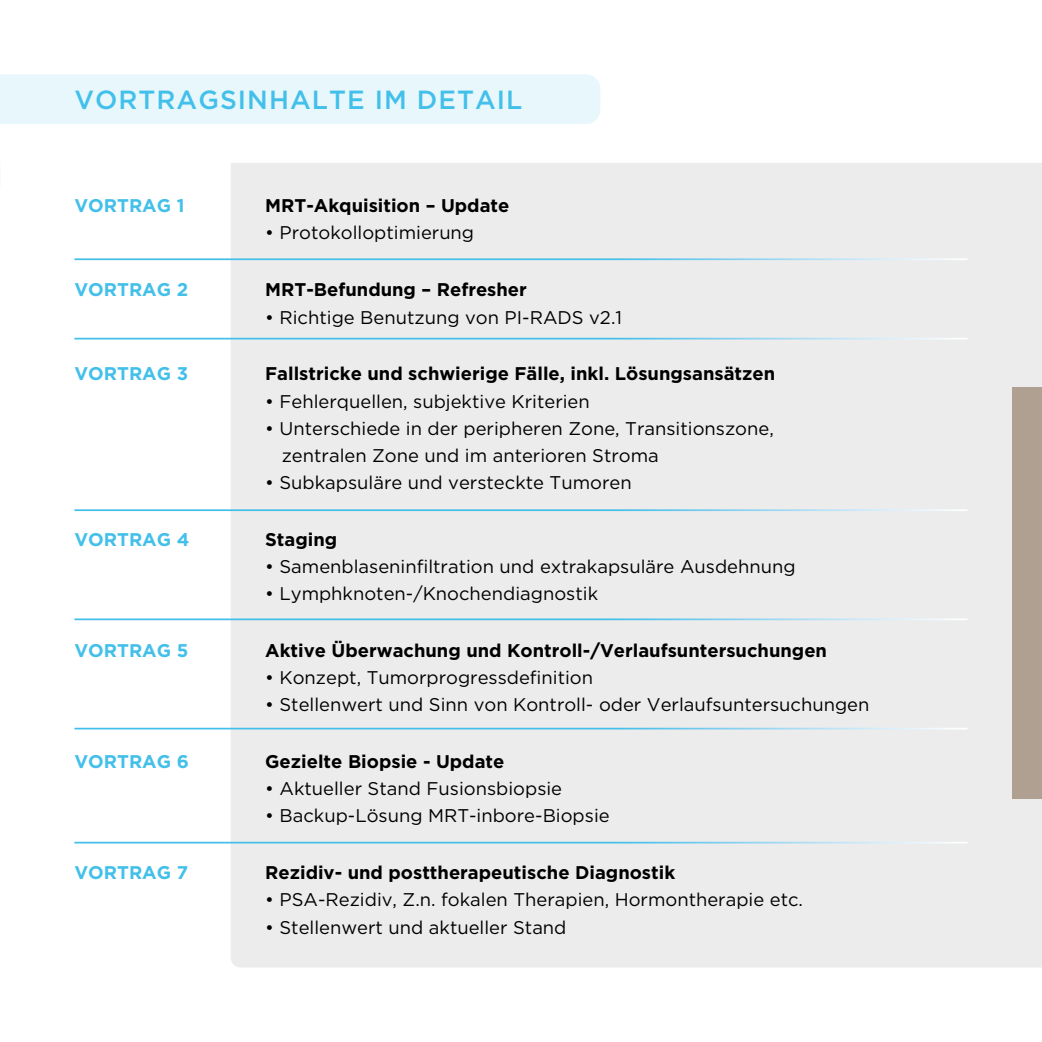
<style>
.page{position:relative;width:1042px;height:1042px;background:#fff}
.page>*{position:absolute;margin:0;border:0;box-sizing:border-box;transform-origin:0 0}
.t1{font:500 26.25px "Gotham";letter-spacing:.04em;color:#43c0ea}
.t2{font:18.38px/27.1px "Gotham";color:#000}
.t3{font:700 18.38px "Gotham";color:#000}
.t4{font:700 18.38px "Gotham";color:#43c0ea}
</style>
<div class="page">
<div style="left:231px;top:163px;width:811px;height:804px;background:#ececec"></div>
<div style="left:1012px;top:387px;width:30px;height:412px;background:#afa091"></div>
<div style="left:0;top:74px;width:600px;height:50px;background:#e8f7fc"></div>
<hr style="left:74px;top:258px;width:893px;height:2px;background:#fff">
<hr style="left:74px;top:338px;width:893px;height:1px;background:#fff">
<hr style="left:74px;top:509px;width:893px;height:2px;background:#fff">
<hr style="left:74px;top:618px;width:893px;height:2px;background:#fff">
<hr style="left:74px;top:728px;width:893px;height:1px;background:#fff">
<hr style="left:74px;top:842px;width:893px;height:1px;background:#fff">
<h1 class="t1" style="left:74px;top:83px;width:449px">VORTRAGSINHALTE IM DETAIL</h1>
<p class="t4" style="left:74px;top:194px;width:112px">VORTRAG 1</p>
<p class="t3" style="left:265px;top:194px;width:246px">MRT-Akquisition – Update</p>
<p class="t2" style="left:265px;top:219px;width:210px">• Protokolloptimierung</p>
<p class="t4" style="left:74px;top:278px;width:115px">VORTRAG 2</p>
<p class="t3" style="left:265px;top:278px;width:263px">MRT-Befundung – Refresher</p>
<p class="t2" style="left:265px;top:303px;width:358px">• Richtige Benutzung von PI-RADS v2.1</p>
<p class="t4" style="left:74px;top:362px;width:115px">VORTRAG 3</p>
<p class="t3" style="left:265px;top:362px;width:511px">Fallstricke und schwierige Fälle, inkl. Lösungsansätzen</p>
<p class="t2" style="left:265px;top:387px;width:326px">• Fehlerquellen, subjektive Kriterien</p>
<p class="t2" style="left:282px;top:414px;width:493px;text-indent:-17px">• Unterschiede in der peripheren Zone, Transitionszone, zentralen Zone und im anterioren Stroma</p>
<p class="t2" style="left:265px;top:468px;width:368px">• Subkapsuläre und versteckte Tumoren</p>
<p class="t4" style="left:74px;top:527px;width:116px">VORTRAG 4</p>
<p class="t3" style="left:265px;top:527px;width:74px">Staging</p>
<p class="t2" style="left:265px;top:552px;width:532px">• Samenblaseninfiltration und extrakapsuläre Ausdehnung</p>
<p class="t2" style="left:265px;top:579px;width:334px">• Lymphknoten-/Knochendiagnostik</p>
<p class="t4" style="left:74px;top:638px;width:115px">VORTRAG 5</p>
<p class="t3" style="left:265px;top:638px;width:563px">Aktive Überwachung und Kontroll-/Verlaufsuntersuchungen</p>
<p class="t2" style="left:265px;top:663px;width:329px">• Konzept, Tumorprogressdefinition</p>
<p class="t2" style="left:265px;top:691px;width:606px">• Stellenwert und Sinn von Kontroll- oder Verlaufsuntersuchungen</p>
<p class="t4" style="left:74px;top:749px;width:116px">VORTRAG 6</p>
<p class="t3" style="left:265px;top:749px;width:241px">Gezielte Biopsie - Update</p>
<p class="t2" style="left:265px;top:775px;width:298px">• Aktueller Stand Fusionsbiopsie</p>
<p class="t2" style="left:265px;top:802px;width:346px">• Backup-Lösung MRT-inbore-Biopsie</p>
<p class="t4" style="left:74px;top:860px;width:115px">VORTRAG 7</p>
<p class="t3" style="left:265px;top:860px;width:411px">Rezidiv- und posttherapeutische Diagnostik</p>
<p class="t2" style="left:265px;top:886px;width:539px">• PSA-Rezidiv, Z.n. fokalen Therapien, Hormontherapie etc.</p>
<p class="t2" style="left:265px;top:913px;width:303px">• Stellenwert und aktueller Stand</p>
</div>
